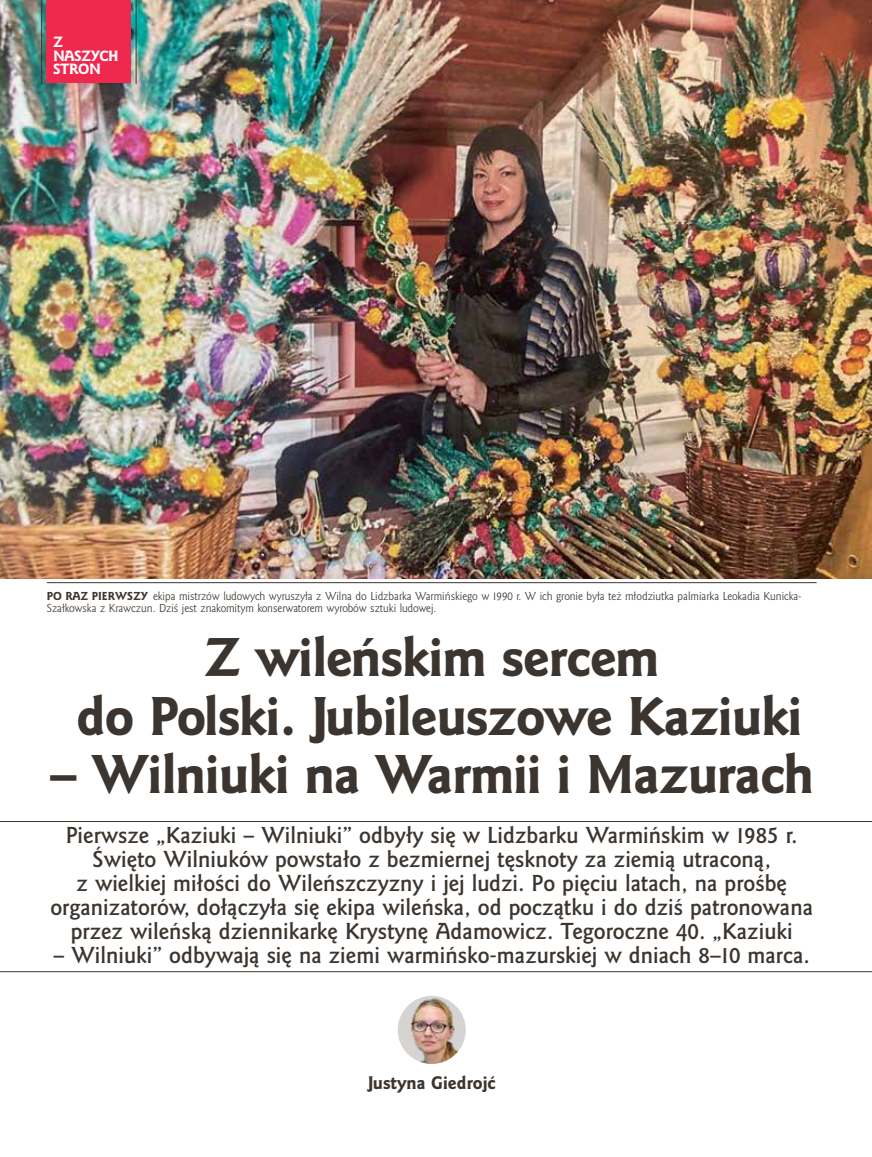
<style>
.page{position:relative;width:872px;height:1157px;background:#fff}
.page>*{position:absolute;margin:0;border:0;box-sizing:border-box;transform-origin:0 0}
.t1{font:49.5px/58.5px "Goldy EFN Heavy";letter-spacing:-.02em;color:#3c352f;text-align:center}
.t2{font:700 21px/24px "Goldy EFN";color:#3c352f;text-align:center}
.t3{font:16.5px "Goldy EFN Heavy";color:#3c352f}
.t4{font:13.5px/13.5px "Goldy EFN Heavy";letter-spacing:-.03em;color:#fff}
.t5{font:10.5px/12px "Goldy EFN";color:#3c352f}
.s1{font-family:"Goldy EFN Heavy"}
</style>
<div class="page">
<img style="left:0;top:0;width:872px;height:578px">
<hr style="left:0;top:821px;width:872px;height:1px;background:#3c352f">
<hr style="left:0;top:971px;width:872px;height:1px;background:#3c352f">
<div style="left:47px;top:0;width:84px;height:83px;background:#ef294d"></div>
<hr style="left:136px;top:0;width:1px;height:84px;background:#3c352f">
<hr style="left:41px;top:0;width:1px;height:84px;background:#3c352f">
<hr style="left:47px;top:582px;width:769px;height:1px;background:#3c352f">
<img style="left:398px;top:995px;width:68px;height:69px;border-radius:34px">
<p class="t4" style="left:53px;top:36px;width:67px">Z<br>NASZYCH<br>STRON</p>
<p class="t5" style="left:47px;top:590px;width:756px"><span class="s1">PO RAZ PIERWSZY</span> ekipa mistrzów ludowych wyruszyła z Wilna do Lidzbarka Warmińskiego w 1990 r. W ich gronie była też młodziutka palmiarka Leokadia Kunicka-<br>Szałkowska z Krawczun. Dziś jest znakomitym konserwatorem wyrobów sztuki ludowej.</p>
<h1 class="t1" style="left:76px;top:628px;width:728px">Z wileńskim sercem<br>do Polski. Jubileuszowe Kaziuki</h1>
<h1 class="t1" style="left:50px;top:745px;width:766px">– Wilniuki na Warmii i Mazurach</h1>
<p class="t2" style="left:50px;top:823px;width:764px">Pierwsze „Kaziuki – Wilniuki” odbyły się w Lidzbarku Warmińskim w 1985 r.<br>Święto Wilniuków powstało z bezmiernej tęsknoty za ziemią utraconą,<br>z wielkiej miłości do Wileńszczyzny i jej ludzi. Po pięciu latach, na prośbę organizatorów, dołączyła się ekipa wileńska, od początku i do dziś patronowana przez wileńską dziennikarkę Krystynę Adamowicz. Tegoroczne 40. „Kaziuki</p>
<p class="t2" style="left:54px;top:943px;width:758px">– Wilniuki” odbywają się na ziemi warmińsko-mazurskiej w dniach 8–10 marca.</p>
<p class="t3" style="left:368px;top:1072px;width:129px">Justyna Giedrojć</p>
</div>
